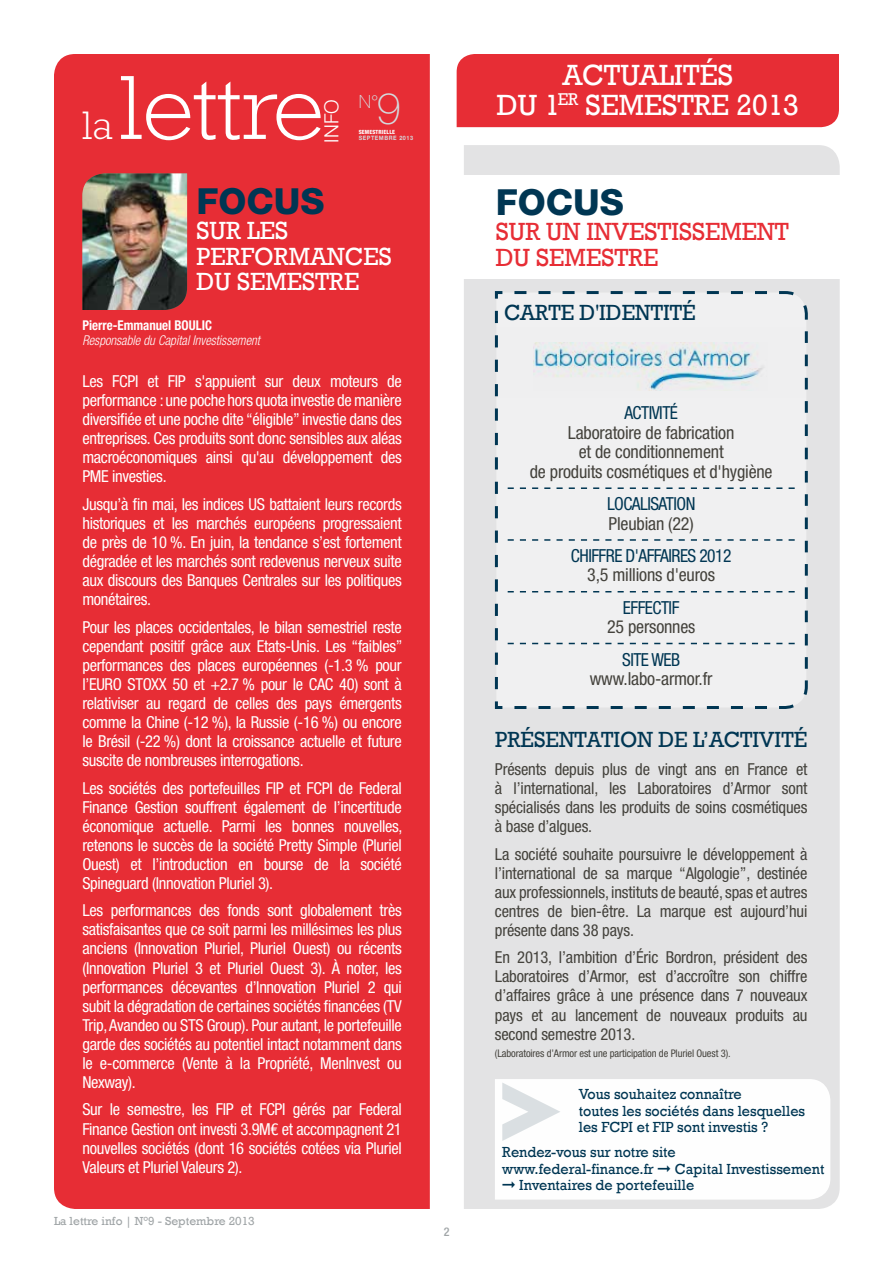
<style>
.page{position:relative;width:893px;height:1263px;background:#fff}
.page>*{position:absolute;margin:0;border:0;box-sizing:border-box;transform-origin:0 0}
.t1{font:300 92.55px "Rockwell";color:#fff}
.t2{font:100 43.8px "Helvetica Neue LT";color:#d4dadd}
.t3{font:300 40.35px "Rockwell";color:#fff}
.t4{font:800 36px "Helvetica Neue LT";color:#003653}
.t5{font:30px/30px "Rockwell";color:#fff;text-align:center;scale:.96 1}
.t6{font:25.5px/25.5px "Rockwell";color:#e72d35;scale:.96 1}
.t7{font:25.5px/25.5px "Rockwell";color:#fff;scale:.96 1}
.t8{font:22.5px "Rockwell";color:#003653;scale:.96 1}
.t9{font:300 19.65px "Helvetica Neue LT";color:#fff}
.t10{font:100 18.3px "Helvetica Neue LT";color:#d4dadd}
.t11{font:condensed 18px/19.5px "Helvetica Neue LT";letter-spacing:-.01em;color:#44423c;text-align:center}
.t12{font:condensed 18px "Helvetica Neue LT";letter-spacing:-.03em;color:#003653}
.t13{font:condensed 16.5px/19px "Helvetica Neue LT";letter-spacing:-.02em;color:#fff;text-align:justify}
.t14{font:condensed 16.5px/19px "Helvetica Neue LT";letter-spacing:-.01em;color:#44423c;text-align:justify}
.t15{font:15px/16.5px "Rockwell";color:#003653;scale:.96 1}
.t16{font:italic 300 condensed 13.5px "Helvetica Neue LT";color:#fff;scale:.96 1}
.t17{font:700 condensed 13.5px "Helvetica Neue LT";color:#fff;scale:.96 1}
.t18{font:12px "Rockwell";color:#a0a5a7}
.t19{font:500 condensed 12px "Helvetica Neue LT";color:#a0a5a7}
.t20{font:condensed 10.5px "Helvetica Neue LT";letter-spacing:-.01em;color:#44423c}
.t21{font:700 6px "Helvetica Neue LT";letter-spacing:.1em;color:#d4dadd;scale:.91 1}
.t22{font:800 condensed 5.7px "Helvetica Neue LT";letter-spacing:.02em;color:#fff}
</style>
<div class="page">
<div style="left:54px;top:54px;width:376px;height:1155px;background:#e72d35"></div>
<div style="left:464px;top:145px;width:376px;height:1064px;background:#e3e3e4"></div>
<div style="left:457px;top:54px;width:382px;height:73px;background:#e72d35"></div>
<div style="left:457px;top:175px;width:389px;height:104px;background:#fff"></div>
<img style="left:82px;top:173px;width:105px;height:137px">
<svg style="left:495px;top:1079px;width:335px;height:120px"></svg>
<svg style="left:493px;top:290px;width:316px;height:420px"></svg>
<svg style="left:508px;top:487px;width:287px;height:2px"></svg>
<svg style="left:508px;top:539px;width:287px;height:2px"></svg>
<svg style="left:508px;top:591px;width:287px;height:1px"></svg>
<svg style="left:508px;top:643px;width:287px;height:1px"></svg>
<h3 class="t3" style="left:82px;top:102px;width:32px">la</h3>
<h1 class="t1" style="left:120px;top:55px;width:205px">lettre</h1>
<h2 class="t2" style="left:377px;top:83px;width:26px">9</h2>
<p class="t21" style="left:359px;top:134px;width:61px">SEPTEMBRE 2013</p>
<p class="t9" style="left:319px;top:142px;width:45px;rotate:-90deg">info</p>
<p class="t10" style="left:359px;top:91px;width:21px">N°</p>
<p class="t22" style="left:359px;top:129px;width:38px">SEMESTRIELLE</p>
<h3 class="t4" style="left:197px;top:179px;width:26px">FOCUS</h3>
<h3 class="t7" style="left:197px;top:218px;width:17px">sur</h3>
<h3 class="t7" style="left:247px;top:218px;width:15px">les</h3>
<h3 class="t7" style="left:197px;top:244px;width:59px">performances<br>du semestre</h3>
<p class="t17" style="left:82px;top:317px;width:136px">Pierre-Emmanuel BOULIC</p>
<p class="t16" style="left:82px;top:333px;width:187px">Responsable du Capital Investissement</p>
<p class="t13" style="left:82px;top:371px;width:321px">Les FCPI et FIP s'appuient sur deux moteurs de performance : une poche hors quota investie de manière diversifiée et une poche dite “éligible” investie dans des entreprises. Ces produits sont donc sensibles aux aléas macroéconomiques ainsi qu'au développement des PME investies.</p>
<p class="t13" style="left:82px;top:494px;width:321px">Jusqu’à fin mai, les indices US battaient leurs records historiques et les marchés européens progressaient de près de 10 %. En juin, la tendance s’est fortement dégradée et les marchés sont redevenus nerveux suite aux discours des Banques Centrales sur les politiques monétaires.</p>
<p class="t13" style="left:82px;top:617px;width:322px">Pour les places occidentales, le bilan semestriel reste cependant positif grâce aux Etats-Unis. Les “faibles” performances des places européennes (-1.3 % pour l’EURO STOXX 50 et +2.7 % pour le CAC 40) sont à relativiser au regard de celles des pays émergents comme la Chine (-12 %), la Russie (-16 %) ou encore le Brésil (-22 %) dont la croissance actuelle et future suscite de nombreuses interrogations.</p>
<p class="t13" style="left:82px;top:778px;width:322px">Les sociétés des portefeuilles FIP et FCPI de Federal Finance Gestion souffrent également de l’incertitude économique actuelle. Parmi les bonnes nouvelles, retenons le succès de la société Pretty Simple (Pluriel Ouest) et l’introduction en bourse de la société Spineguard (Innovation Pluriel 3).</p>
<p class="t13" style="left:82px;top:901px;width:321px">Les performances des fonds sont globalement très satisfaisantes que ce soit parmi les millésimes les plus anciens (Innovation Pluriel, Pluriel Ouest) ou récents (Innovation Pluriel 3 et Pluriel Ouest 3). À noter, les performances décevantes d’Innovation Pluriel 2 qui subit la dégradation de certaines sociétés financées (TV Trip, Avandeo ou STS Group). Pour autant, le portefeuille garde des sociétés au potentiel intact notamment dans le e-commerce (Vente à la Propriété, MenInvest ou Nexway).</p>
<p class="t13" style="left:82px;top:1100px;width:321px">Sur le semestre, les FIP et FCPI gérés par Federal Finance Gestion ont investi 3.9M€ et accompagnent 21 nouvelles sociétés (dont 16 sociétés cotées via Pluriel Valeurs et Pluriel Valeurs 2).</p>
<p class="t18" style="left:54px;top:1213px;width:202px">La lettre info | N°9 - Septembre 2013</p>
<p class="t19" style="left:444px;top:1225px;width:7px">2</p>
<h3 class="t5" style="left:497px;top:61px;width:316px">ACTUALITÉS<br>DU 1<sup>er</sup> SEMESTRE 2013</h3>
<h3 class="t4" style="left:496px;top:180px;width:26px">FOCUS</h3>
<h3 class="t6" style="left:496px;top:219px;width:171px">SUR un investissement<br>DU SEMESTRE</h3>
<h3 class="t8" style="left:504px;top:299px;width:200px">CARTE D'IDENTITÉ</h3>
<p class="t12" style="left:624px;top:403px;width:55px">ACTIVITÉ</p>
<p class="t11" style="left:530px;top:423px;width:244px">Laboratoire de fabrication<br>et de conditionnement<br>de produits cosmétiques et d'hygiène</p>
<p class="t12" style="left:607px;top:493px;width:90px">LOCALI SATI ON</p>
<p class="t11" style="left:609px;top:513px;width:87px">Pleubian (22)</p>
<p class="t12" style="left:571px;top:545px;width:162px">CHIFFRE D'AFFAIRES 2012</p>
<p class="t11" style="left:587px;top:565px;width:129px">3,5 millions d'euros</p>
<p class="t12" style="left:623px;top:597px;width:58px">EFFECTI F</p>
<p class="t11" style="left:607px;top:617px;width:90px">25 personnes</p>
<p class="t12" style="left:622px;top:649px;width:60px">SITE WEB</p>
<p class="t11" style="left:590px;top:669px;width:124px">www.labo-armor.fr</p>
<h3 class="t8" style="left:495px;top:727px;width:325px">PRÉSENTATION DE L’ACTIVITÉ</h3>
<p class="t14" style="left:495px;top:759px;width:314px">Présents depuis plus de vingt ans en France et à l’international, les Laboratoires d’Armor sont spécialisés dans les produits de soins cosmétiques à base d’algues.</p>
<p class="t14" style="left:495px;top:844px;width:314px">La société souhaite poursuivre le développement à l’international de sa marque “Algologie”, destinée aux professionnels, instituts de beauté, spas et autres centres de bien-être. La marque est aujourd’hui présente dans 38 pays.</p>
<p class="t14" style="left:495px;top:948px;width:314px">En 2013, l’ambition d’Éric Bordron, président des Laboratoires d’Armor, est d’accroître son chiffre d’affaires grâce à une présence dans 7 nouveaux pays et au lancement de nouveaux produits au second semestre 2013.</p>
<p class="t20" style="left:495px;top:1047px;width:237px">(Laboratoires d’Armor est une participation de Pluriel Ouest 3).</p>
<p class="t15" style="left:579px;top:1086px;width:237px">Vous souhaitez connaître<br>toutes les sociétés dans lesquelles les FCPI et FIP sont investis ?</p>
<p class="t15" style="left:502px;top:1144px;width:337px">Rendez-vous sur notre site www.federal-finance.fr ➞ Capital Investissement ➞ Inventaires de portefeuille</p>
</div>
